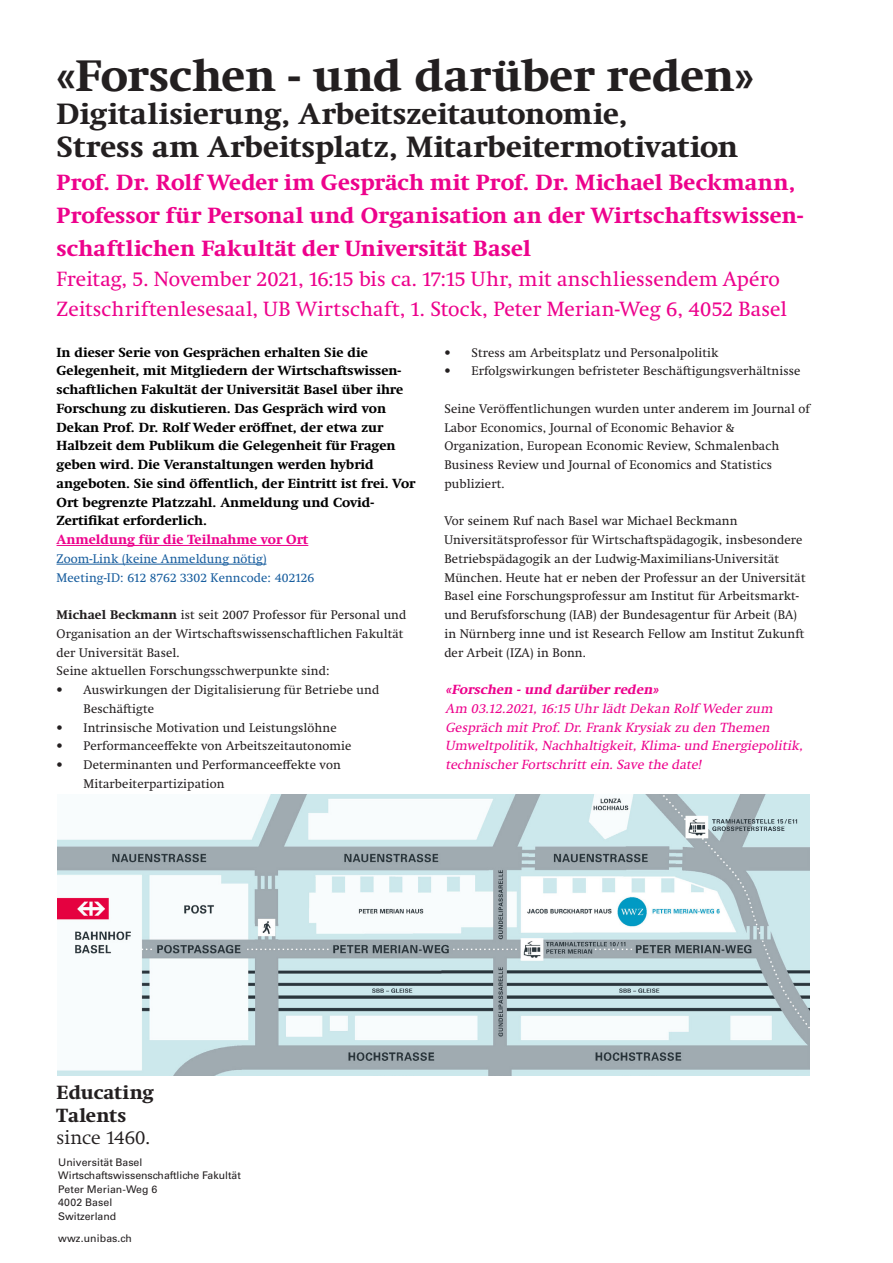
<style>
.page{position:relative;width:893px;height:1263px;background:#fff}
.page>*{position:absolute;margin:0;border:0;box-sizing:border-box;transform-origin:0 0}
.Headline_bold{font:700 45px "Swift Neue LT Pro";letter-spacing:.005em;color:#231f20}
.Headline_bold-2{font:700 30px "Swift Neue LT Pro";letter-spacing:.005em;color:#231f20}
.Headline_light{font:700 22.5px/33px "Swift Neue LT Pro";letter-spacing:.01em;color:#ed028c}
.Headline_light-2{font:21px/30px "Swift Neue LT Pro";letter-spacing:.01em;color:#ed028c}
.t1{font:700 19.5px/22.5px "Swift Neue LT Pro";letter-spacing:.005em;color:#231f20}
.t2{font:300 19.5px "Swift Neue LT Pro";color:#231f20}
.Lead{font:700 13.5px/18.8px "Swift Neue LT Pro";color:#000001}
.Lead-2{font:italic 13.5px/18.8px "Swift Neue LT Pro";color:#ed028c}
.Lead-3{font:700 13.5px "Swift Neue LT Pro";color:#ed028c}
.Lead-4{font:12.75px/18.8px "Swift Neue LT Pro";letter-spacing:.01em;color:#231f20}
.Lead-5{font:12.75px "Swift Neue LT Pro";letter-spacing:.01em;color:#175d9e}
.Absender{font:10.5px/13.5px "Univers LT Std";color:#231f20}
.s1{font-weight:700}
</style>
<div class="page">
<hr style="left:57px;top:545px;width:251px;height:1px;background:#ed028c">
<hr style="left:57px;top:564px;width:209px;height:1px;background:#175d9e">
<img style="left:58px;top:794px;width:751px;height:281px">
<p class="Headline_bold" style="left:57px;top:49px;width:699px">«Forschen - und darüber reden»</p>
<p class="Headline_bold-2" style="left:57px;top:96px;width:572px">Digitalisierung, Arbeitszeitautonomie,</p>
<p class="Headline_bold-2" style="left:57px;top:129px;width:683px">Stress am Arbeitsplatz, Mitarbeitermotivation</p>
<p class="Headline_light" style="left:57px;top:166px;width:748px">Prof. Dr. Rolf Weder im Gespräch mit Prof. Dr. Michael Beckmann,<br>Professor für Personal und Organisation an der Wirtschaftswissen&shy;schaftlichen Fakultät der Universität Basel</p>
<p class="Headline_light-2" style="left:57px;top:264px;width:732px">Freitag, 5. November 2021, 16:15 bis ca. 17:15 Uhr, mit anschliessendem Apéro<br>Zeitschriftenlesesaal, UB Wirtschaft, 1. Stock, Peter Merian-Weg 6, 4052 Basel</p>
<p class="Lead" style="left:57px;top:343px;width:360px">In dieser Serie von Gesprächen erhalten Sie die Gelegenheit, mit Mitgliedern der Wirtschaftswissen&shy;schaftlichen Fakultät der Universität Basel über ihre Forschung zu diskutieren. Das Gespräch wird von Dekan Prof. Dr. Rolf Weder eröffnet, der etwa zur Halbzeit dem Publikum die Gelegenheit für Fragen geben wird. Die Veranstaltungen werden hybrid angeboten. Sie sind öffentlich, der Eintritt ist frei. Vor Ort begrenzte Platzzahl. Anmeldung und Covid-Zertifikat erforderlich.</p>
<p class="Lead-3" style="left:57px;top:532px;width:253px">Anmeldung für die Teilnahme vor Ort</p>
<p class="Lead-5" style="left:57px;top:551px;width:211px">Zoom-Link (keine Anmeldung nötig)</p>
<p class="Lead-5" style="left:57px;top:570px;width:259px">Meeting-ID: 612 8762 3302 Kenncode: 402126</p>
<p class="Lead-4" style="left:57px;top:605px;width:351px"><span class="s1">Michael Beckmann</span> ist seit 2007 Professor für Personal und<br>Organisation an der Wirtschaftswissenschaftlichen Fakultät der Universität Basel.</p>
<p class="Lead-4" style="left:57px;top:662px;width:274px">Seine aktuellen Forschungsschwerpunkte sind:</p>
<p class="Lead-4" style="left:84px;top:680px;width:297px;text-indent:-27px">• Auswirkungen der Digitalisierung für Betriebe und<br>Beschäftigte</p>
<p class="Lead-4" style="left:57px;top:718px;width:282px">• Intrinsische Motivation und Leistungslöhne</p>
<p class="Lead-4" style="left:57px;top:737px;width:296px">• Performanceeffekte von Arbeitszeitautonomie</p>
<p class="Lead-4" style="left:84px;top:755px;width:259px;text-indent:-27px">• Determinanten und Performanceeffekte von<br>Mitarbeiterpartizipation</p>
<p class="Lead-4" style="left:444px;top:343px;width:276px">• Stress am Arbeitsplatz und Personalpolitik</p>
<p class="Lead-4" style="left:444px;top:362px;width:358px">• Erfolgswirkungen befristeter Beschäftigungsverhältnisse</p>
<p class="Lead-4" style="left:444px;top:399px;width:367px">Seine Veröffentlichungen wurden unter anderem im Journal of Labor Economics, Journal of Economic Behavior &amp; Organization, European Economic Review, Schmalenbach Business Review und Journal of Economics and Statistics publiziert.</p>
<p class="Lead-4" style="left:444px;top:512px;width:363px">Vor seinem Ruf nach Basel war Michael Beckmann Universitätsprofessor für Wirtschaftspädagogik, insbesondere Betriebspädagogik an der Ludwig-Maximilians-Universität München. Heute hat er neben der Professur an der Universität Basel eine Forschungsprofessur am Institut für Arbeitsmarkt&shy;und Berufsforschung (IAB) der Bundesagentur für Arbeit (BA) in Nürnberg inne und ist Research Fellow am Institut Zukunft der Arbeit (IZA) in Bonn.</p>
<p class="Lead-2" style="left:445px;top:680px;width:362px"><span class="s1">«Forschen - und darüber reden»<br></span>Am 03.12.2021, 16:15 Uhr lädt Dekan Rolf Weder zum Gespräch mit Prof. Dr. Frank Krysiak zu den Themen Umweltpolitik, Nachhaltigkeit, Klima- und Energiepolitik, technischer Fortschritt ein. Save the date!</p>
<p class="t1" style="left:57px;top:1081px;width:99px">Educating<br>Talents</p>
<p class="t2" style="left:57px;top:1126px;width:95px">since 1460.</p>
<p class="Absender" style="left:58px;top:1155px;width:184px">Universität Basel<br>Wirtschaftswissenschaftliche Fakultät<br>Peter Merian-Weg 6<br>4002 Basel<br>Switzerland</p>
<p class="Absender" style="left:58px;top:1231px;width:75px">wwz.unibas.ch</p>
</div>
